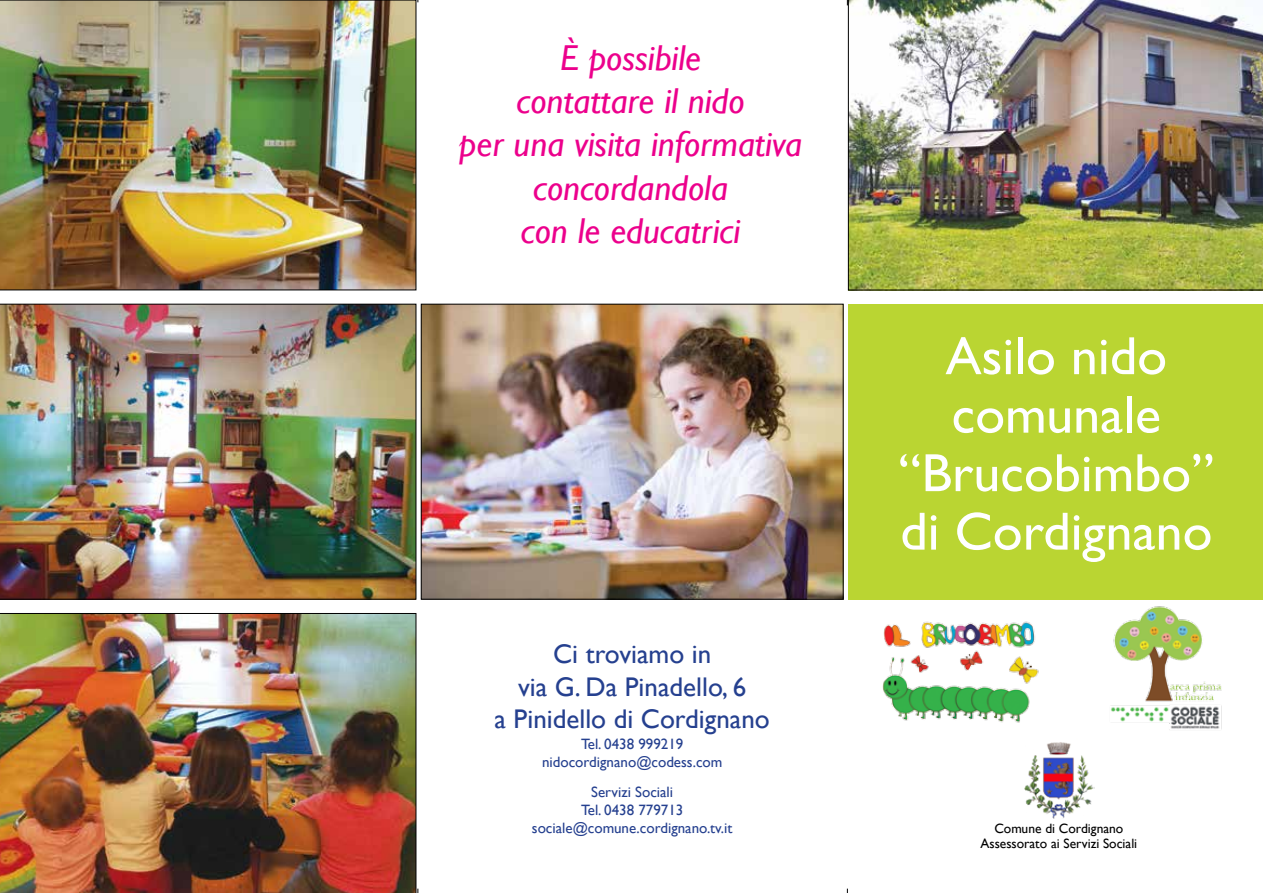
<style>
.page{position:relative;width:1263px;height:893px;background:#fff}
.page>*{position:absolute;margin:0;border:0;box-sizing:border-box;transform-origin:0 0}
.t1{font:54px/58.5px "Gill Sans";color:#fff;text-align:center}
.t2{font:italic 36px/43.2px "Gill Sans";color:#ec008c;text-align:center}
.t3{font:27px/32.4px "Gill Sans";color:#25408f;text-align:center}
.t4{font:15px/18px "Gill Sans";color:#25408f;text-align:center}
.t5{font:13.5px/15px "Gill Sans";color:#000;text-align:center}
</style>
<div class="page">
<div style="left:848px;top:304px;width:415px;height:295px;background:#bad532"></div>
<img style="left:1024px;top:742px;width:70px;height:77px">
<img style="left:848px;top:0;width:415px;height:290px">
<img style="left:423px;top:306px;width:418px;height:291px">
<div style="left:421px;top:304px;width:422px;height:295px;border:1px solid #000"></div>
<img style="left:0;top:0;width:416px;height:290px">
<img style="left:0;top:304px;width:416px;height:295px">
<img style="left:0;top:613px;width:416px;height:280px">
<img style="left:1111px;top:606px;width:111px;height:124px">
<img style="left:882px;top:621px;width:157px;height:102px">
<h2 class="t2" style="left:459px;top:37px;width:345px">È possibile<br>contattare il nido<br>per una visita informativa concordandola<br>con le educatrici</h2>
<h3 class="t3" style="left:495px;top:638px;width:277px">Ci troviamo in<br>via G. Da Pinadello, 6<br>a Pinidello di Cordignano</h3>
<p class="t4" style="left:542px;top:735px;width:182px">Tel. 0438 999219 nidocordignano@codess.com</p>
<p class="t4" style="left:532px;top:783px;width:202px">Servizi Sociali<br>Tel. 0438 779713 sociale@comune.cordignano.tv.it</p>
<h1 class="t1" style="left:898px;top:328px;width:317px">Asilo nido comunale “Brucobimbo” di Cordignano</h1>
<p class="t5" style="left:980px;top:821px;width:158px">Comune di Cordignano<br>Assessorato ai Servizi Sociali</p>
</div>
